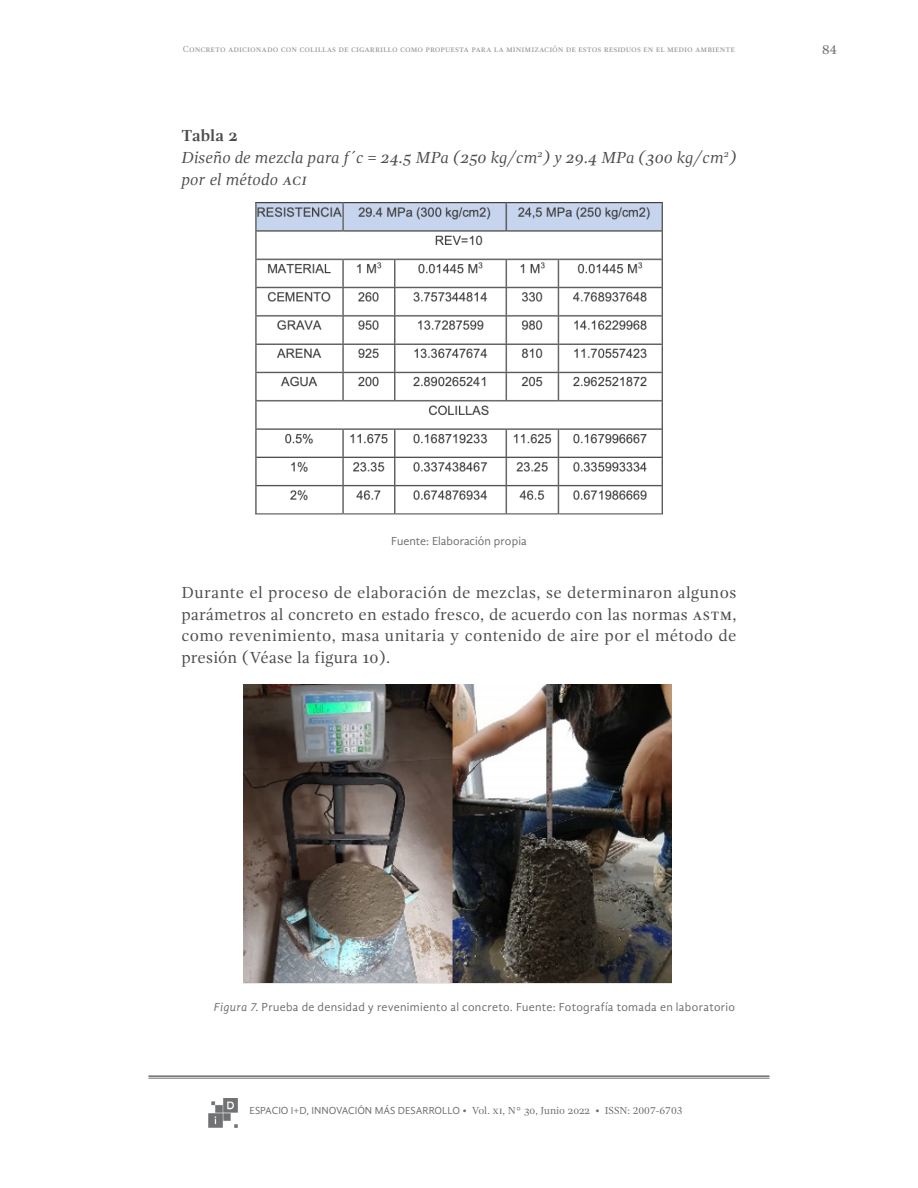
<style>
.page{position:relative;width:918px;height:1188px;background:#fff}
.page>*{position:absolute;margin:0;border:0;box-sizing:border-box;transform-origin:0 0}
.Párrafo_p{font:16.5px/21.8px "Gandhi Serif";letter-spacing:.015em;color:#4b4c4d;text-align:justify}
.Párrafo_p-2{font:italic 16.5px/21.8px "Gandhi Serif";letter-spacing:.01em;color:#4b4c4d}
.Párrafo_p-3{font:700 16.5px "Gandhi Serif";color:#4b4c4d}
.t1{font:13.5px "Gandhi Serif";color:#6c6d70}
.Párrafo_s{font:12px "Gandhi Sans";letter-spacing:.025em;color:#6c6d70}
.pie_de_foto{font:12px "Gandhi Sans";color:#6c6d70}
.t2{font:10.5px "Gandhi Serif";color:#6c6d70}
.t3{font:9px "Gandhi Serif";color:#939598}
.s1{font-style:italic}
.s2{font-family:"Gandhi Sans"}
</style>
<div class="page">
<hr style="left:148px;top:1075px;width:622px;height:2px;background:#6c6d70">
<hr style="left:148px;top:1078px;width:622px;height:1px;background:#6c6d70">
<img style="left:208px;top:1098px;width:30px;height:29px">
<img style="left:255px;top:203px;width:408px;height:311px">
<img style="left:243px;top:685px;width:428px;height:298px">
<p class="t3" style="left:183px;top:44px;width:554px">Concreto adicionado con colillas de cigarrillo como propuesta para la minimización de estos residuos en el medio ambiente</p>
<p class="t1" style="left:822px;top:42px;width:16px">84</p>
<p class="Párrafo_p-3" style="left:181px;top:126px;width:58px">Tabla 2</p>
<p class="Párrafo_p-2" style="left:181px;top:146px;width:557px">Diseño de mezcla para f´c = 24.5 MPa (250 kg/cm<sup>2</sup>) y 29.4 MPa (300 kg/cm<sup>2</sup>) por el método aci</p>
<p class="pie_de_foto" style="left:391px;top:534px;width:137px">Fuente: Elaboración propia</p>
<p class="Párrafo_p" style="left:181px;top:581px;width:557px">Durante el proceso de elaboración de mezclas, se determinaron algunos parámetros al concreto en estado fresco, de acuerdo con las normas astm, como revenimiento, masa unitaria y contenido de aire por el método de presión (Véase la figura 10).</p>
<p class="Párrafo_s" style="left:214px;top:1000px;width:523px"><span class="s1">Figura 7</span>. Prueba de densidad y revenimiento al concreto. Fuente: Fotografía tomada en laboratorio</p>
<p class="t2" style="left:250px;top:1105px;width:435px"><span class="s2">ESPACIO I+D, INNOVACIÓN MÁS DESARROLLO</span> <span class="s1">•</span> Vol. xi, N° 30, Junio 2022 • ISSN: 2007-6703</p>
</div>
